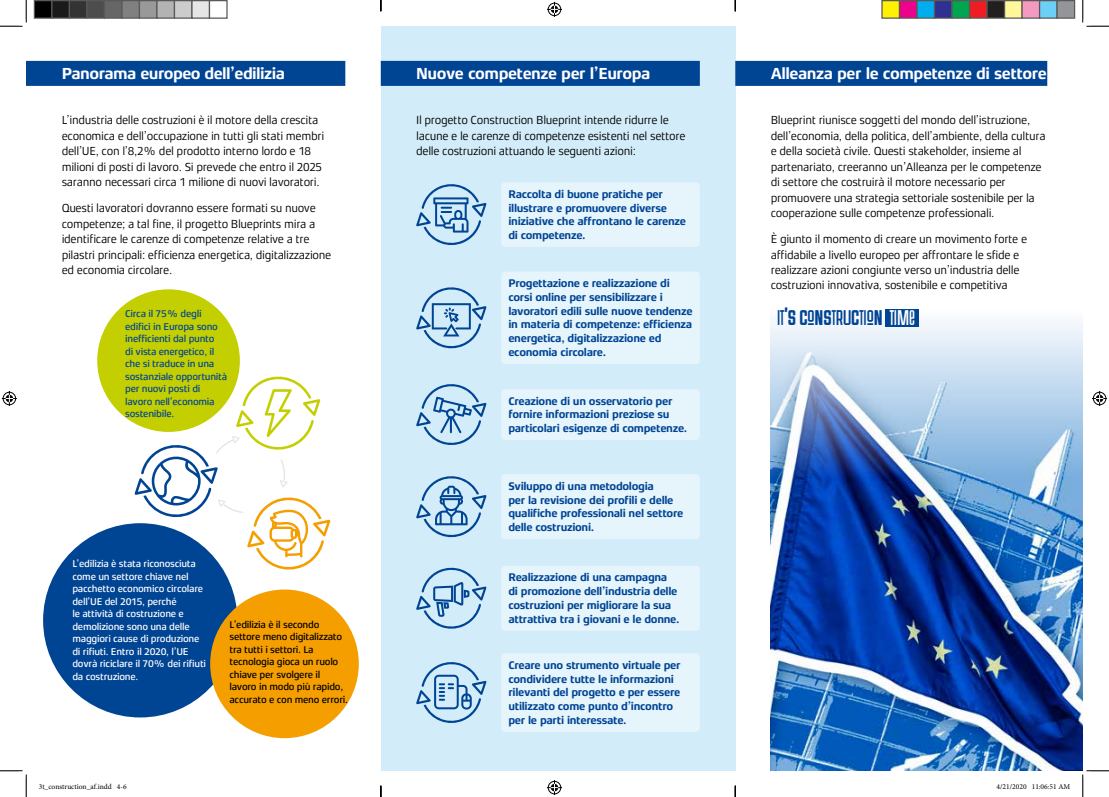
<style>
.page{position:relative;width:1109px;height:797px;background:#fff}
.page>*{position:absolute;margin:0;border:0;box-sizing:border-box;transform-origin:0 0}
.t1{font:700 16.25px "Xenois Sans Pro";letter-spacing:-.03em;color:#fff}
.t2{font:15.88px "h Er Ma No Al TO Un Ica Se";color:#004494}
.t3{font:11.88px/15.4px "Xenois Sans Pro";letter-spacing:-.03em;color:#000}
.t4{font:700 11.25px/13.8px "Xenois Sans Pro";letter-spacing:-.03em;color:#004494}
.t5{font:500 10px/12.5px "Xenois Sans Pro";letter-spacing:-.03em;color:#fff}
.t6{font:500 10px/12.5px "Xenois Sans Pro";letter-spacing:-.03em;color:#004494}
.t7{font:500 10px/12.5px "Xenois Sans Pro";letter-spacing:-.03em;color:#000}
.t8{font:7.5px "Minion Pro";color:#000}
.s1{color:#fff}
</style>
<div class="page">
<div style="left:381px;top:26px;width:354px;height:744px;background:#d2ecf9"></div>
<div style="left:26px;top:61px;width:319px;height:25px;background:#004494"></div>
<div style="left:735px;top:61px;width:312px;height:25px;background:#004494"></div>
<div style="left:381px;top:61px;width:318px;height:25px;background:#004494"></div>
<div style="left:501px;top:271px;width:198px;height:93px;background:#e6f5fc;border-radius:4px"></div>
<div style="left:501px;top:389px;width:198px;height:51px;background:#e6f5fc;border-radius:4px"></div>
<div style="left:501px;top:474px;width:198px;height:65px;background:#e6f5fc;border-radius:4px"></div>
<div style="left:501px;top:565px;width:198px;height:65px;background:#e6f5fc;border-radius:4px"></div>
<div style="left:501px;top:653px;width:198px;height:79px;background:#e6f5fc;border-radius:4px"></div>
<div style="left:501px;top:182px;width:198px;height:65px;background:#e6f5fc;border-radius:4px"></div>
<svg style="left:416px;top:476px;width:70px;height:62px"></svg>
<svg style="left:416px;top:567px;width:70px;height:62px"></svg>
<svg style="left:416px;top:287px;width:70px;height:62px"></svg>
<svg style="left:416px;top:184px;width:70px;height:61px"></svg>
<svg style="left:416px;top:662px;width:70px;height:61px"></svg>
<svg style="left:416px;top:384px;width:70px;height:61px"></svg>
<img style="left:770px;top:309px;width:312px;height:461px">
<svg style="left:135px;top:371px;width:195px;height:203px"></svg>
<div style="left:43px;top:523px;width:194px;height:194px;background:#004494;border-radius:50%"></div>
<div style="left:210px;top:589px;width:149px;height:149px;background:#f49e00;border-radius:50%"></div>
<div style="left:97px;top:289px;width:143px;height:143px;background:#c3cf00;border-radius:50%"></div>
<div style="left:885px;top:309px;width:33px;height:18px;background:#004494"></div>
<svg style="left:0;top:0;width:27px;height:27px"></svg>
<svg style="left:0;top:770px;width:27px;height:27px"></svg>
<svg style="left:1082px;top:0;width:26px;height:27px"></svg>
<svg style="left:1081px;top:770px;width:27px;height:27px"></svg>
<svg style="left:547px;top:2px;width:15px;height:15px"></svg>
<svg style="left:547px;top:780px;width:15px;height:15px"></svg>
<svg style="left:2px;top:391px;width:15px;height:15px"></svg>
<svg style="left:1092px;top:391px;width:15px;height:15px"></svg>
<div style="left:34px;top:1px;width:18px;height:17px;background:#000"></div>
<div style="left:34px;top:0;width:18px;height:19px;border:1px solid #595959"></div>
<div style="left:52px;top:1px;width:17px;height:17px;background:#1a1a1a"></div>
<div style="left:51px;top:0;width:19px;height:19px;border:1px solid #595959"></div>
<div style="left:69px;top:1px;width:18px;height:17px;background:#333"></div>
<div style="left:69px;top:0;width:19px;height:19px;border:1px solid #595959"></div>
<div style="left:87px;top:1px;width:17px;height:17px;background:#4d4d4d"></div>
<div style="left:86px;top:0;width:19px;height:19px;border:1px solid #595959"></div>
<div style="left:104px;top:1px;width:18px;height:17px;background:#666"></div>
<div style="left:104px;top:0;width:18px;height:19px;border:1px solid #595959"></div>
<div style="left:122px;top:1px;width:17px;height:17px;background:#808080"></div>
<div style="left:121px;top:0;width:19px;height:19px;border:1px solid #595959"></div>
<div style="left:139px;top:1px;width:18px;height:17px;background:#999"></div>
<div style="left:139px;top:0;width:19px;height:19px;border:1px solid #595959"></div>
<div style="left:157px;top:1px;width:17px;height:17px;background:#b3b3b3"></div>
<div style="left:156px;top:0;width:19px;height:19px;border:1px solid #595959"></div>
<div style="left:174px;top:1px;width:18px;height:17px;background:#ccc"></div>
<div style="left:174px;top:0;width:18px;height:19px;border:1px solid #595959"></div>
<div style="left:192px;top:1px;width:17px;height:17px;background:#e6e6e6"></div>
<div style="left:191px;top:0;width:19px;height:19px;border:1px solid #595959"></div>
<div style="left:209px;top:0;width:19px;height:19px;border:1px solid #595959"></div>
<div style="left:882px;top:1px;width:17px;height:17px;background:#fff101"></div>
<div style="left:881px;top:0;width:19px;height:19px;border:1px solid #595959"></div>
<div style="left:899px;top:1px;width:18px;height:17px;background:#ed028c"></div>
<div style="left:898px;top:0;width:19px;height:19px;border:1px solid #595959"></div>
<div style="left:917px;top:1px;width:17px;height:17px;background:#00aeef"></div>
<div style="left:916px;top:0;width:19px;height:19px;border:1px solid #595959"></div>
<div style="left:934px;top:1px;width:18px;height:17px;background:#2e3092"></div>
<div style="left:933px;top:0;width:19px;height:19px;border:1px solid #595959"></div>
<div style="left:952px;top:1px;width:17px;height:17px;background:#00a54f"></div>
<div style="left:951px;top:0;width:19px;height:19px;border:1px solid #595959"></div>
<div style="left:969px;top:1px;width:18px;height:17px;background:#ee1d23"></div>
<div style="left:968px;top:0;width:19px;height:19px;border:1px solid #595959"></div>
<div style="left:987px;top:1px;width:17px;height:17px;background:#231f20"></div>
<div style="left:986px;top:0;width:19px;height:19px;border:1px solid #595959"></div>
<div style="left:1004px;top:1px;width:18px;height:17px;background:#fff79a"></div>
<div style="left:1003px;top:0;width:19px;height:19px;border:1px solid #595959"></div>
<div style="left:1022px;top:1px;width:17px;height:17px;background:#f499c2"></div>
<div style="left:1021px;top:0;width:19px;height:19px;border:1px solid #595959"></div>
<div style="left:1039px;top:1px;width:18px;height:17px;background:#6bcff6"></div>
<div style="left:1038px;top:0;width:19px;height:19px;border:1px solid #595959"></div>
<div style="left:1057px;top:1px;width:17px;height:17px;background:#939598"></div>
<div style="left:1056px;top:0;width:19px;height:19px;border:1px solid #595959"></div>
<svg style="left:996px;top:748px;width:74px;height:23px"></svg>
<svg style="left:380px;top:785px;width:1px;height:12px"></svg>
<svg style="left:734px;top:0;width:2px;height:11px"></svg>
<svg style="left:734px;top:785px;width:2px;height:12px"></svg>
<h1 class="t1" style="left:62px;top:64px;width:225px">Panorama europeo dell’edilizia</h1>
<h1 class="t1" style="left:416px;top:64px;width:236px">Nuove competenze per l’Europa</h1>
<h1 class="t1" style="left:770px;top:64px;width:277px">Alleanza per le competenze di settore</h1>
<p class="t3" style="left:62px;top:113px;width:264px">L’industria delle costruzioni è il motore della crescita economica e dell’occupazione in tutti gli stati membri dell’UE, con l’8,2% del prodotto interno lordo e 18 milioni di posti di lavoro. Si prevede che entro il 2025 saranno necessari circa 1 milione di nuovi lavoratori.</p>
<p class="t3" style="left:62px;top:200px;width:271px">Questi lavoratori dovranno essere formati su nuove competenze; a tal fine, il progetto Blueprints mira a identificare le carenze di competenze relative a tre pilastri principali: efficienza energetica, digitalizzazione ed economia circolare.</p>
<p class="t6" style="left:125px;top:307px;width:104px">Circa il 75% degli edifici in Europa sono inefficienti dal punto<br>di vista energetico, il che si traduce in una sostanziale opportunità per nuovi posti di lavoro nell’economia sostenibile.</p>
<p class="t5" style="left:72px;top:557px;width:135px">L’edilizia è stata riconosciuta come un settore chiave nel pacchetto economico circolare dell’UE del 2015, perché<br>le attività di costruzione e demolizione sono una delle maggiori cause di produzione di rifiuti. Entro il 2020, l’UE dovrà riciclare il 70% dei rifiuti da costruzione.</p>
<p class="t7" style="left:229px;top:618px;width:120px">L’edilizia è il secondo settore meno digitalizzato tra tutti i settori. La tecnologia gioca un ruolo chiave per svolgere il lavoro in modo più rapido, accurato e con meno errori.</p>
<p class="t3" style="left:416px;top:112px;width:271px">Il progetto Construction Blueprint intende ridurre le lacune e le carenze di competenze esistenti nel settore delle costruzioni attuando le seguenti azioni:</p>
<p class="t4" style="left:508px;top:187px;width:179px">Raccolta di buone pratiche per illustrare e promuovere diverse iniziative che affrontano le carenze di competenze.</p>
<p class="t4" style="left:508px;top:276px;width:186px">Progettazione e realizzazione di corsi online per sensibilizzare i lavoratori edili sulle nuove tendenze in materia di competenze: efficienza energetica, digitalizzazione ed economia circolare.</p>
<p class="t4" style="left:508px;top:394px;width:180px">Creazione di un osservatorio per fornire informazioni preziose su particolari esigenze di competenze.</p>
<p class="t4" style="left:508px;top:479px;width:176px">Sviluppo di una metodologia<br>per la revisione dei profili e delle qualifiche professionali nel settore delle costruzioni.</p>
<p class="t4" style="left:508px;top:570px;width:173px">Realizzazione di una campagna di promozione dell’industria delle costruzioni per migliorare la sua attrattiva tra i giovani e le donne.</p>
<p class="t4" style="left:508px;top:658px;width:174px">Creare uno strumento virtuale per condividere tutte le informazioni rilevanti del progetto e per essere utilizzato come punto d’incontro per le parti interessate.</p>
<p class="t3" style="left:770px;top:112px;width:276px">Blueprint riunisce soggetti del mondo dell’istruzione, dell’economia, della politica, dell’ambiente, della cultura e della società civile. Questi stakeholder, insieme al partenariato, creeranno un’Alleanza per le competenze di settore che costruirà il motore necessario per promuovere una strategia settoriale sostenibile per la cooperazione sulle competenze professionali.</p>
<p class="t3" style="left:770px;top:231px;width:258px">È giunto il momento di creare un movimento forte e affidabile a livello europeo per affrontare le sfide e realizzare azioni congiunte verso un’industria delle costruzioni innovativa, sostenibile e competitiva</p>
<h2 class="t2" style="left:777px;top:310px;width:139px">IT’S CONSTRUCTION <span class="s1">TIME</span></h2>
<p class="t8" style="left:39px;top:782px;width:89px">3t_construction_af.indd 4-6</p>
<p class="t8" style="left:996px;top:782px;width:75px">4/21/2020 11:06:51 AM</p>
</div>
